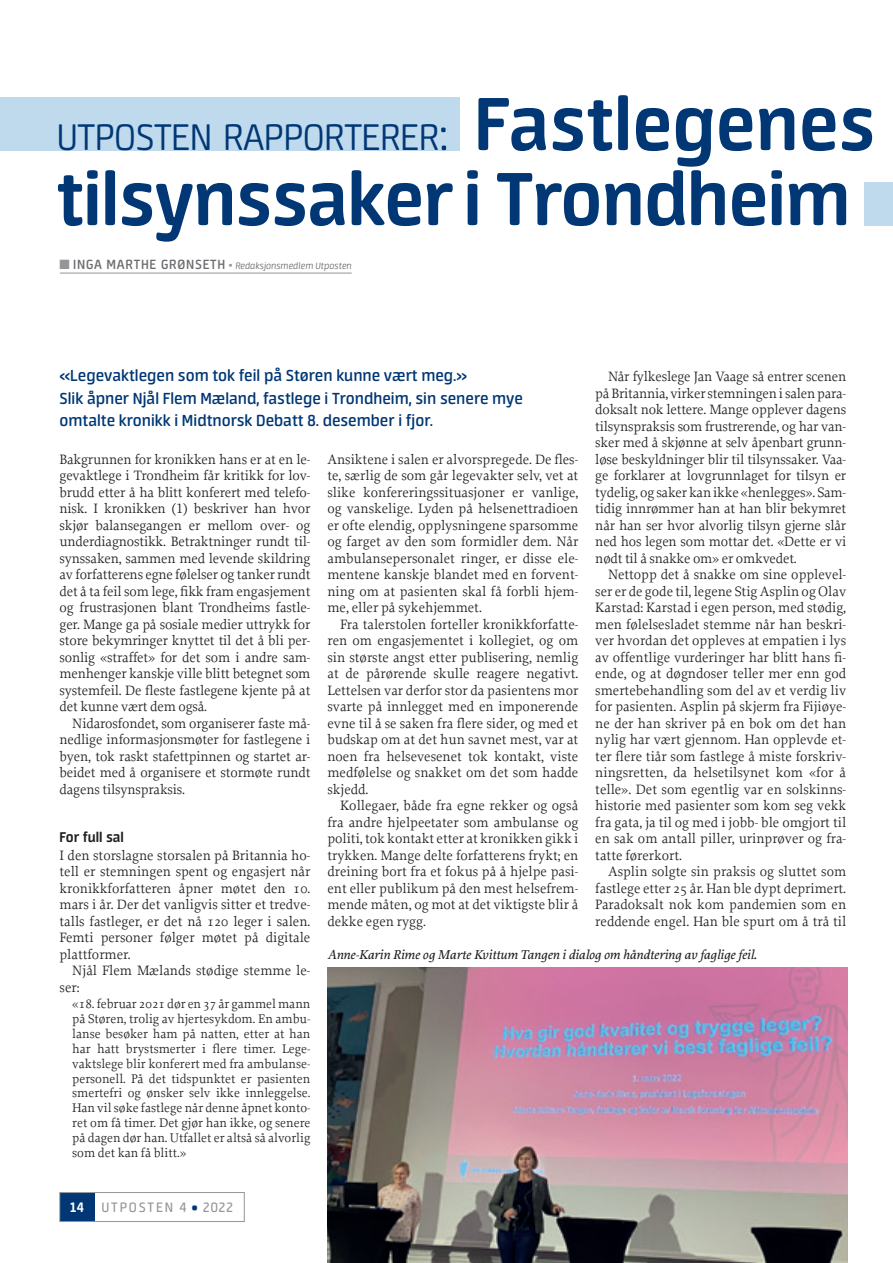
<style>
.page{position:relative;width:893px;height:1263px;background:#fff}
.page>*{position:absolute;margin:0;border:0;box-sizing:border-box;transform-origin:0 0}
.t1{font:700 84px "Neuron";letter-spacing:-.01em;color:#013775}
.t2{font:300 42px "Neuron";letter-spacing:-.015em;color:#013775}
.t3{font:600 18px/22.5px "Neuron";color:#013775}
.t4{font:700 15.75px "Neuron";color:#231f20}
.t5{font:15.3px "Neuron";letter-spacing:.115em;color:#939598}
.t6{font:14.25px/16.5px "Proforma";color:#231f20;text-align:justify}
.t7{font:italic 500 13.5px "Proforma";color:#231f20}
.t8{font:13.2px/14.9px "Proforma";color:#231f20;text-align:justify}
.t9{font:italic 300 10.5px "Neuron";color:#6c6d70}
.s1{font-size:60px}
.s2{font-weight:700;font-size:84px}
.s3{color:#939598}
.s4{font-weight:600;font-style:normal;font-size:15px}
.s5{font-style:normal;font-size:13.5px;color:#939598}
.s6{font-family:"Proforma Book SC"}
.s7{font-weight:700;color:#fff}
.s8{font-weight:900;color:#013775}
</style>
<div class="page">
<div style="left:60px;top:1192px;width:35px;height:29px;background:#013775"></div>
<div style="left:60px;top:1192px;width:184px;height:30px;border:1px solid #939598"></div>
<div style="left:0;top:98px;width:459px;height:53px;background:#bfd9ed"></div>
<hr style="left:60px;top:273px;width:292px;height:1px;background:#939598">
<div style="left:865px;top:183px;width:28px;height:43px;background:#bfd9ed"></div>
<img style="left:327px;top:967px;width:520px;height:296px">
<h2 class="t2" style="left:56px;top:115px;width:820px">utposten rapporterer<span class="s1">.</span><sup>.</sup> <span class="s2">Fastlegenes</span></h2>
<h1 class="t1" style="left:56px;top:151px;width:796px">tilsynssaker i Trondheim</h1>
<p class="t9" style="left:60px;top:260px;width:294px"><span class="s3">■</span> <span class="s4">INGA MARTHE GRØNSETH</span> <span class="s5">•</span> Redaksjonsmedlem Utposten</p>
<p class="t3" style="left:60px;top:364px;width:465px">«Legevaktlegen som tok feil på Støren kunne vært meg.»<br>Slik åpner Njål Flem Mæland, fastlege i Trondheim, sin senere mye omtalte kronikk i Midtnorsk Debatt 8. desember i fjor.</p>
<p class="t6" style="left:60px;top:451px;width:252px">Bakgrunnen for kronikken hans er at en le&shy;gevaktlege i Trondheim får kritikk for lov&shy;brudd etter å ha blitt konferert med telefo&shy;nisk. I kronikken (<span class="s6">1</span>) beskriver han hvor skjør balansegangen er mellom over- og underdiagnostikk. Betraktninger rundt til&shy;synssaken, sammen med levende skildring av forfatterens egne følelser og tanker rundt det å ta feil som lege, fikk fram engasjement og frustrasjonen blant Trondheims fastle&shy;ger. Mange ga på sosiale medier uttrykk for store bekymringer knyttet til det å bli per&shy;sonlig «straffet» for det som i andre sam&shy;menhenger kanskje ville blitt betegnet som systemfeil. De fleste fastlegene kjente på at det kunne vært dem også.</p>
<p class="t6" style="left:60px;top:715px;width:252px;text-indent:13px">Nidarosfondet, som organiserer faste må&shy;nedlige informasjonsmøter for fastlegene i byen, tok raskt stafettpinnen og startet ar&shy;beidet med å organisere et stormøte rundt dagens tilsynspraksis.</p>
<p class="t4" style="left:60px;top:828px;width:66px">For full sal</p>
<p class="t6" style="left:60px;top:847px;width:252px">I den storslagne storsalen på Britannia ho&shy;tell er stemningen spent og engasjert når kronikkforfatteren åpner møtet den 10. mars i år. Der det vanligvis sitter et tredve&shy;talls fastleger, er det nå 120 leger i salen.<br>Femti personer følger møtet på digitale plattformer.</p>
<p class="t6" style="left:60px;top:962px;width:252px;text-indent:13px">Njål Flem Mælands stødige stemme le&shy;ser:</p>
<p class="t8" style="left:72px;top:996px;width:240px">«18. februar 2021 dør en 37 år gammel mann på Støren, trolig av hjertesykdom. En ambu&shy;lanse besøker ham på natten, etter at han har hatt brystsmerter i flere timer. Lege&shy;vaktslege blir konferert med fra ambulanse&shy;personell. På det tidspunktet er pasienten smertefri og ønsker selv ikke innleggelse.<br>Han vil søke fastlege når denne åpnet konto&shy;ret om få timer. Det gjør han ikke, og senere på dagen dør han. Utfallet er altså så alvorlig som det kan få blitt.»</p>
<p class="t6" style="left:595px;top:368px;width:252px;text-indent:13px">Når fylkeslege Jan Vaage så entrer scenen på Britannia, virker stemningen i salen para&shy;doksalt nok lettere. Mange opplever dagens tilsynspraksis som frustrerende, og har van&shy;sker med å skjønne at selv åpenbart grunn&shy;løse beskyldninger blir til tilsynssaker. Vaa&shy;ge forklarer at lovgrunnlaget for tilsyn er tydelig, og saker kan ikke «henlegges». Sam&shy;tidig innrømmer han at han blir bekymret når han ser hvor alvorlig tilsyn gjerne slår ned hos legen som mottar det. «Dette er vi nødt til å snakke om» er omkvedet.</p>
<p class="t6" style="left:595px;top:566px;width:252px;text-indent:13px">Nettopp det å snakke om sine opplevel&shy;ser er de gode til, legene Stig Asplin og Olav Karstad: Karstad i egen person, med stødig, men følelsesladet stemme når han beskri&shy;ver hvordan det oppleves at empatien i lys av offentlige vurderinger har blitt hans fi&shy;ende, og at døgndoser teller mer enn god smertebehandling som del av et verdig liv for pasienten. Asplin på skjerm fra Fijiøye&shy;ne der han skriver på en bok om det han nylig har vært gjennom. Han opplevde et&shy;ter flere tiår som fastlege å miste forskriv&shy;ningsretten, da helsetilsynet kom «for å telle». Det som egentlig var en solskinns&shy;historie med pasienter som kom seg vekk fra gata, ja til og med i jobb- ble omgjort til en sak om antall piller, urinprøver og fra&shy;tatte førerkort.</p>
<p class="t6" style="left:595px;top:863px;width:252px;text-indent:13px">Asplin solgte sin praksis og sluttet som fastlege etter 25 år. Han ble dypt deprimert.<br>Paradoksalt nok kom pandemien som en reddende engel. Han ble spurt om å trå til</p>
<p class="t7" style="left:327px;top:946px;width:431px">Anne-Karin Rime og Marte Kvittum Tangen i dialog om håndtering av faglige feil.</p>
<p class="t6" style="left:327px;top:451px;width:252px">Ansiktene i salen er alvorspregede. De fles&shy;te, særlig de som går legevakter selv, vet at slike konfereringssituasjoner er vanlige, og vanskelige. Lyden på helsenettradioen er ofte elendig, opplysningene sparsomme og farget av den som formidler dem. Når ambulansepersonalet ringer, er disse ele&shy;mentene kanskje blandet med en forvent&shy;ning om at pasienten skal få forbli hjem&shy;me, eller på sykehjemmet.</p>
<p class="t6" style="left:327px;top:616px;width:252px;text-indent:13px">Fra talerstolen forteller kronikkforfatte&shy;ren om engasjementet i kollegiet, og om sin største angst etter publisering, nemlig at de pårørende skulle reagere negativt.<br>Lettelsen var derfor stor da pasientens mor svarte på innlegget med en imponerende evne til å se saken fra flere sider, og med et budskap om at det hun savnet mest, var at noen fra helsevesenet tok kontakt, viste medfølelse og snakket om det som hadde skjedd.</p>
<p class="t6" style="left:327px;top:797px;width:252px;text-indent:13px">Kollegaer, både fra egne rekker og også fra andre hjelpeetater som ambulanse og politi, tok kontakt etter at kronikken gikk i trykken. Mange delte forfatterens frykt; en dreining bort fra et fokus på å hjelpe pasi&shy;ent eller publikum på den mest helsefrem&shy;mende måten, og mot at det viktigste blir å dekke egen rygg.</p>
<p class="t5" style="left:70px;top:1199px;width:165px"><span class="s7">14</span> UTPOSTEN 4 <span class="s8">•</span> 2022</p>
</div>
